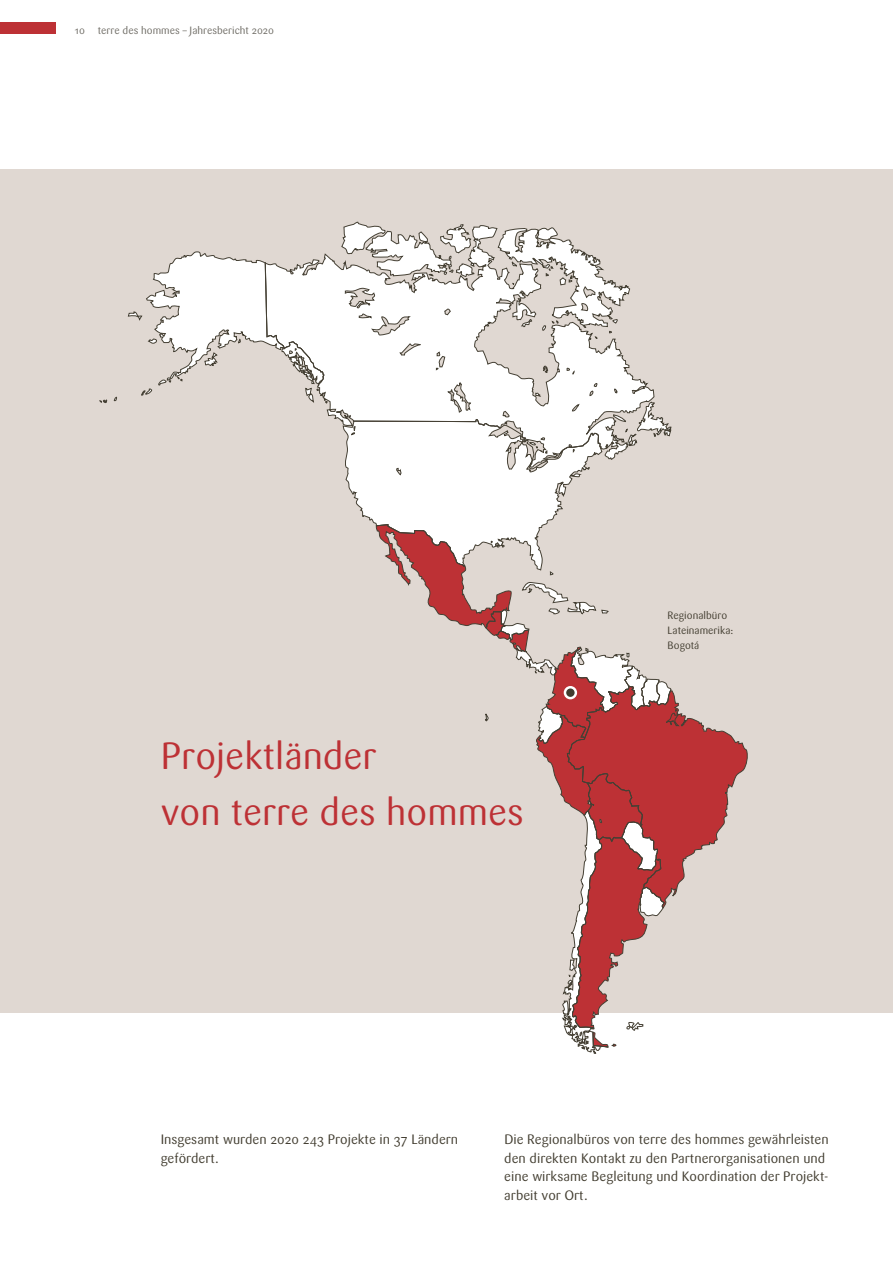
<style>
.page{position:relative;width:893px;height:1263px;background:#fff}
.page>*{position:absolute;margin:0;border:0;box-sizing:border-box;transform-origin:0 0}
.H1_T1_ToC-Abstand-vo{font:37.5px/56.2px "Sari OT";color:#bd3135}
.P_Erster{font:13.5px/18.8px "Sari OT";color:#413c2f}
.t1{font:10.5px "Sari OT";color:#6d6a63}
.t2{font:10.5px/15px "Sari OT";color:#413c2f}
</style>
<div class="page">
<div style="left:0;top:22px;width:56px;height:12px;background:#bd3135"></div>
<div style="left:0;top:169px;width:893px;height:843px;background:#e0d8d2"></div>
<svg style="left:341px;top:221px;width:241px;height:30px"></svg>
<svg style="left:99px;top:251px;width:501px;height:152px"></svg>
<svg style="left:353px;top:841px;width:418px;height:213px"></svg>
<svg style="left:265px;top:261px;width:483px;height:580px"></svg>
<div style="left:565px;top:687px;width:11px;height:11px;background:#413c2f;border-radius:50%"></div>
<div style="left:564px;top:686px;width:13px;height:13px;border:2px solid #fff;border-radius:50%"></div>
<p class="t1" style="left:75px;top:24px;width:201px">10 terre des hommes – Jahresbericht 2020</p>
<p class="H1_T1_ToC-Abstand-vo" style="left:161px;top:727px;width:365px">Projektländer<br>von terre des hommes</p>
<p class="t2" style="left:668px;top:607px;width:67px">Regionalbüro<br>Lateinamerika:<br>Bogotá</p>
<p class="P_Erster" style="left:161px;top:1130px;width:299px">Insgesamt wurden 2020 243 Projekte in 37 Ländern gefördert.</p>
<p class="P_Erster" style="left:504px;top:1130px;width:326px">Die Regionalbüros von terre des hommes gewährleisten den direkten Kontakt zu den Partnerorganisationen und eine wirksame Begleitung und Koordination der Projekt&shy;arbeit vor Ort.</p>
</div>
